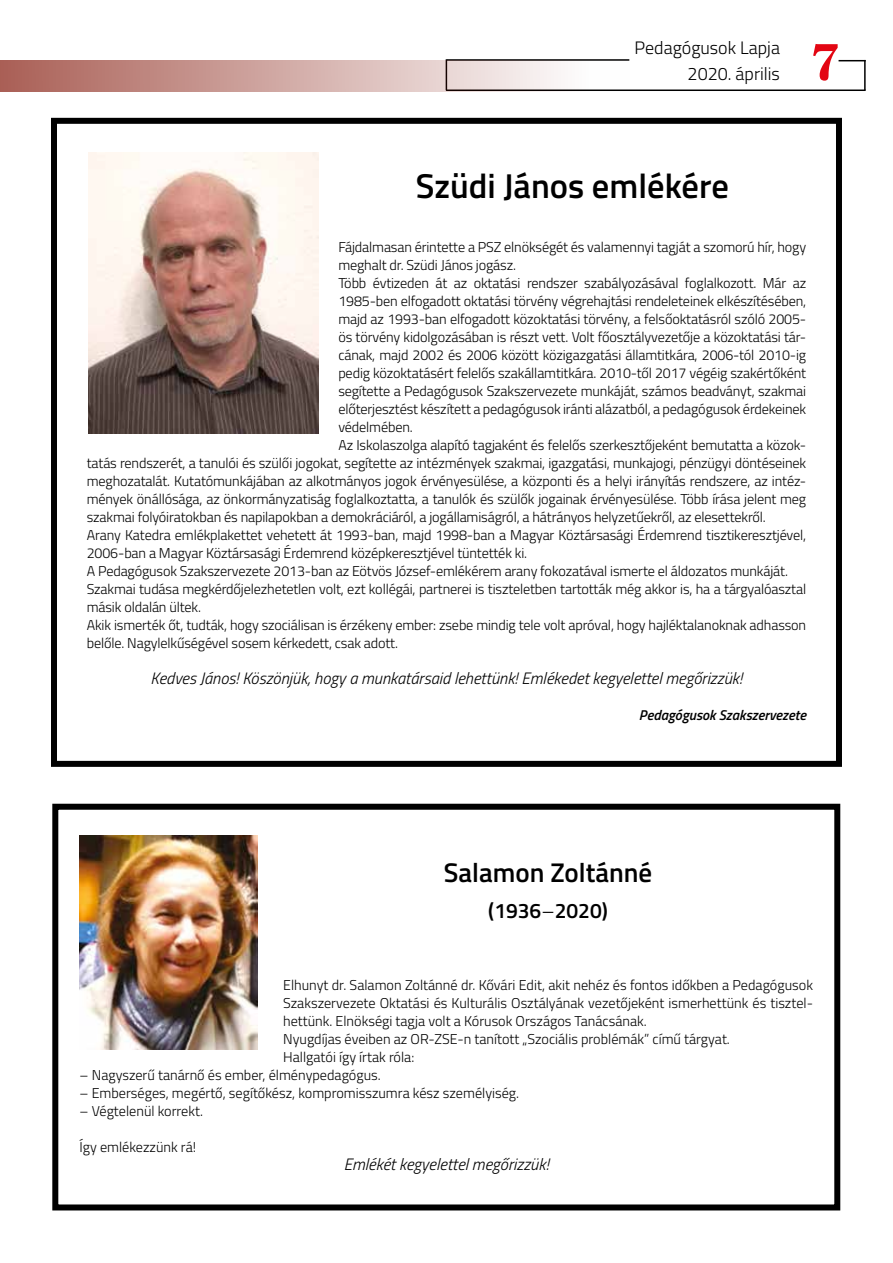
<style>
.page{position:relative;width:893px;height:1263px;background:#fff}
.page>*{position:absolute;margin:0;border:0;box-sizing:border-box;transform-origin:0 0}
.t1{font:800 51px "Clearface Std";color:#e30613}
.t2{font:600 34.5px "Titillium Web";color:#000}
.t3{font:600 27px "Titillium Web";color:#000}
.t4{font:600 21px "Titillium Web";color:#000}
.t5{font:300 18px/25px "Titillium Web";color:#000;text-align:right}
.t6{font:italic 300 16.5px "Titillium Web";color:#000}
.t7{font:300 14.25px/18px "Titillium Web";letter-spacing:-.01em;color:#000}
.t8{font:italic 600 14.25px "Titillium Web";color:#000}
.s1{font-weight:300}
</style>
<div class="page">
<div style="left:51px;top:118px;width:791px;height:649px;border:6px solid #000"></div>
<img style="left:89px;top:153px;width:230px;height:281px">
<div style="left:52px;top:804px;width:788px;height:406px;border:6px solid #000"></div>
<img style="left:80px;top:835px;width:178px;height:214px">
<hr style="left:446px;top:90px;width:420px;height:1px;background:#000">
<hr style="left:864px;top:60px;width:2px;height:30px;background:#000">
<svg style="left:838px;top:60px;width:28px;height:1px"></svg>
<hr style="left:447px;top:59px;width:182px;height:2px;background:#000">
<hr style="left:446px;top:59px;width:1px;height:31px;background:#000">
<svg style="left:0;top:60px;width:629px;height:32px;background:#d0ada9"></svg>
<p class="t5" style="left:635px;top:35px;width:147px">Pedagógusok Lapja<br>2020. április</p>
<h1 class="t1" style="left:811px;top:30px;width:30px">7</h1>
<h2 class="t2" style="left:416px;top:160px;width:315px">Szüdi János emlékére</h2>
<p class="t7" style="left:338px;top:237px;width:469px">Fájdalmasan érintette a PSZ elnökségét és valamennyi tagját a szomorú hír, hogy</p>
<p class="t7" style="left:338px;top:255px;width:179px">meghalt dr. Szüdi János jogász.</p>
<p class="t7" style="left:338px;top:273px;width:469px">Több évtizeden át az oktatási rendszer szabályozásával foglalkozott. Már az</p>
<p class="t7" style="left:338px;top:291px;width:469px">1985-ben elfogadott oktatási törvény végrehajtási rendeleteinek elkészítésében,</p>
<p class="t7" style="left:338px;top:309px;width:469px">majd az 1993-ban elfogadott közoktatási törvény, a felsőoktatásról szóló 2005-</p>
<p class="t7" style="left:338px;top:327px;width:469px">ös törvény kidolgozásában is részt vett. Volt főosztályvezetője a közoktatási tár-</p>
<p class="t7" style="left:338px;top:345px;width:469px">cának, majd 2002 és 2006 között közigazgatási államtitkára, 2006-tól 2010-ig</p>
<p class="t7" style="left:338px;top:363px;width:469px">pedig közoktatásért felelős szakállamtitkára. 2010-től 2017 végéig szakértőként</p>
<p class="t7" style="left:338px;top:381px;width:469px">segítette a Pedagógusok Szakszervezete munkáját, számos beadványt, szakmai</p>
<p class="t7" style="left:338px;top:399px;width:469px">előterjesztést készített a pedagógusok iránti alázatból, a pedagógusok érdekeinek</p>
<p class="t7" style="left:338px;top:417px;width:76px">védelmében.</p>
<p class="t7" style="left:338px;top:435px;width:469px">Az Iskolaszolga alapító tagjaként és felelős szerkesztőjeként bemutatta a közok-</p>
<p class="t7" style="left:87px;top:453px;width:721px">tatás rendszerét, a tanulói és szülői jogokat, segítette az intézmények szakmai, igazgatási, munkajogi, pénzügyi döntéseinek</p>
<p class="t7" style="left:87px;top:471px;width:721px">meghozatalát. Kutatómunkájában az alkotmányos jogok érvényesülése, a központi és a helyi irányítás rendszere, az intéz-</p>
<p class="t7" style="left:87px;top:489px;width:721px">mények önállósága, az önkormányzatiság foglalkoztatta, a tanulók és szülők jogainak érvényesülése. Több írása jelent meg</p>
<p class="t7" style="left:87px;top:507px;width:681px">szakmai folyóiratokban és napilapokban a demokráciáról, a jogállamiságról, a hátrányos helyzetűekről, az elesettekről.</p>
<p class="t7" style="left:87px;top:525px;width:721px">Arany Katedra emlékplakettet vehetett át 1993-ban, majd 1998-ban a Magyar Köztársasági Érdemrend tisztikeresztjével,</p>
<p class="t7" style="left:87px;top:543px;width:442px">2006-ban a Magyar Köztársasági Érdemrend középkeresztjével tüntették ki.</p>
<p class="t7" style="left:87px;top:561px;width:703px">A Pedagógusok Szakszervezete 2013-ban az Eötvös József-emlékérem arany fokozatával ismerte el áldozatos munkáját.</p>
<p class="t7" style="left:87px;top:579px;width:721px">Szakmai tudása megkérdőjelezhetetlen volt, ezt kollégái, partnerei is tiszteletben tartották még akkor is, ha a tárgyalóasztal</p>
<p class="t7" style="left:87px;top:597px;width:116px">másik oldalán ültek.</p>
<p class="t7" style="left:87px;top:615px;width:721px">Akik ismerték őt, tudták, hogy szociálisan is érzékeny ember: zsebe mindig tele volt apróval, hogy hajléktalanoknak adhasson</p>
<p class="t7" style="left:87px;top:633px;width:313px">belőle. Nagylelkűségével sosem kérkedett, csak adott.</p>
<p class="t6" style="left:151px;top:666px;width:593px">Kedves János! Köszönjük, hogy a munkatársaid lehettünk! Emlékedet kegyelettel megőrizzük!</p>
<p class="t8" style="left:639px;top:704px;width:169px">Pedagógusok Szakszervezete</p>
<h3 class="t3" style="left:444px;top:852px;width:210px">Salamon Zoltánné</h3>
<h3 class="t4" style="left:488px;top:895px;width:121px">(1936<span class="s1">–</span>2020)</h3>
<p class="t7" style="left:283px;top:975px;width:531px">Elhunyt dr. Salamon Zoltánné dr. Kővári Edit, akit nehéz és fontos időkben a Pedagógusok Szakszervezete Oktatási és Kulturális Osztályának vezetőjeként ismerhettünk és tisztel&shy;hettünk. Elnökségi tagja volt a Kórusok Országos Tanácsának.<br>Nyugdíjas éveiben az OR-ZSE-n tanított „Szociális problémák” című tárgyat.<br>Hallgatói így írtak róla:</p>
<p class="t7" style="left:80px;top:1065px;width:303px">– Nagyszerű tanárnő és ember, élménypedagógus.</p>
<p class="t7" style="left:80px;top:1083px;width:441px">– Emberséges, megértő, segítőkész, kompromisszumra kész személyiség.</p>
<p class="t7" style="left:80px;top:1101px;width:125px">– Végtelenül korrekt.</p>
<p class="t7" style="left:80px;top:1137px;width:118px">Így emlékezzünk rá!</p>
<p class="t6" style="left:344px;top:1152px;width:207px">Emlékét kegyelettel megőrizzük!</p>
</div>
